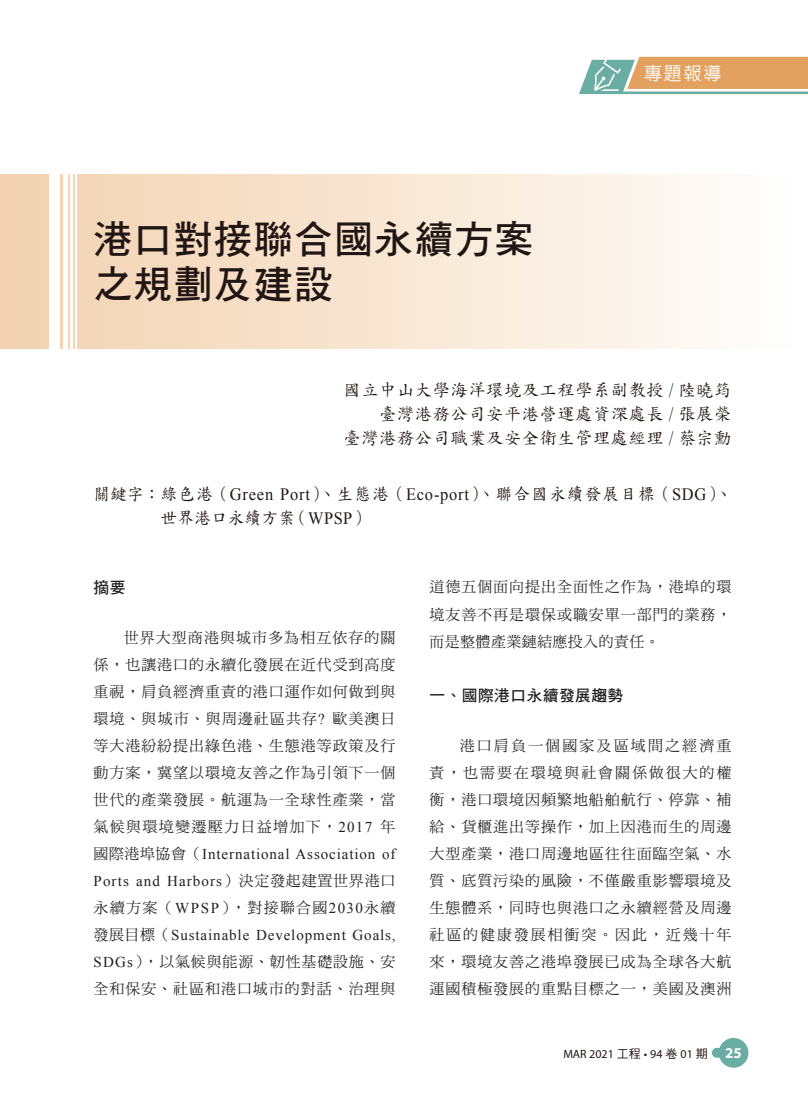
<style>
.page{position:relative;width:808px;height:1106px;background:#fff}
.page>*{position:absolute;margin:0;border:0;box-sizing:border-box;transform-origin:0 0}
.t1{font:39px/45px "DF Hei Std W7";letter-spacing:.03em;color:#211613}
.t2{font:500 18px "AR Hei B5";color:#fff}
.t3{font:17.25px/24px "DF Kai Shu Std W5";letter-spacing:.035em;color:#211613;text-align:right}
.t4{font:17.25px/23.7px "DF Biao Kai Shu Std W5";letter-spacing:.085em;color:#211613;scale:.95 1}
.t5{font:15.75px "DF Hei Std W7";letter-spacing:.03em;color:#231f20}
.t6{font:15px/27px "DF Ming Std W5";letter-spacing:.065em;color:#231f20;text-align:justify}
.t7{font:15px/27px "Times New Roman";letter-spacing:.06em;color:#231f20}
.t8{font:15px "DF Ming Std W5";letter-spacing:.085em;color:#231f20}
.t9{font:12px "Myriad Pro";color:#211613}
.s1{font-family:"Times New Roman"}
.s2{font-family:"DF Ming Std W5"}
.s3{font-family:"DF Hei Std W5"}
.s4{font-weight:700;font-size:15px;color:#fff}
</style>
<div class="page">
<svg style="left:579px;top:57px;width:229px;height:37px;background:#ccb082"></svg>
<div style="left:719px;top:1037px;width:29px;height:30px;background:#6aada2;border-radius:50%"></div>
<div style="left:712px;top:1047px;width:26px;height:10px;background:#6aada2;border-radius:5px"></div>
<div style="left:0;top:174px;width:808px;height:175px;background:linear-gradient(to right,#f2d1af,#fffefd)"></div>
<div style="left:49px;top:171px;width:10px;height:181px;background:#fff"></div>
<div style="left:63px;top:171px;width:5px;height:181px;background:#fff"></div>
<hr style="left:70px;top:171px;width:3px;height:181px;background:#fff">
<hr style="left:75px;top:171px;width:1px;height:181px;background:#fff">
<h1 class="t1" style="left:94px;top:216px;width:441px">港口對接聯合國永續方案之規劃及建設</h1>
<p class="t2" style="left:644px;top:64px;width:79px">專題報導</p>
<p class="t3" style="left:344px;top:378px;width:389px">國立中山大學海洋環境及工程學系副教授 / 陸曉筠臺灣港務公司安平港營運處資深處長 / 張展榮<br>臺灣港務公司職業及安全衛生管理處經理 / 蔡宗勳</p>
<p class="t4" style="left:161px;top:481px;width:603px;text-indent:-67px">關鍵字：綠色港（<span class="s1">Green Port</span>）、生態港（<span class="s1">Eco-port</span>）、聯合國永續發展目標（<span class="s1">SDG</span>）、世界港口永續方案（<span class="s1">WPSP</span>）</p>
<p class="t5" style="left:94px;top:579px;width:33px">摘要</p>
<p class="t6" style="left:94px;top:624px;width:303px;text-indent:30px">世界大型商港與城市多為相互依存的關係，也讓港口的永續化發展在近代受到高度重視，肩負經濟重責的港口運作如何做到與環境、與城市、與周邊社區共存<span class="s1">?</span> 歐美澳日等大港紛紛提出綠色港、生態港等政策及行動方案，冀望以環境友善之作為引領下一個世代的產業發展。航運為一全球性產業，當氣候與環境變遷壓力日益增加下，<span class="s1">2017</span> 年</p>
<p class="t7" style="left:94px;top:840px;width:303px"><span class="s2">國際港埠協會（</span>International Association of<br>Ports and Harbors<span class="s2">）決定發起建置世界港口</span></p>
<p class="t8" style="left:94px;top:900px;width:303px">永續方案（<span class="s1">WPSP</span>），對接聯合國<span class="s1">2030</span>永續</p>
<p class="t7" style="left:94px;top:921px;width:303px"><span class="s2">發展目標（</span>Sustainable Development Goals,</p>
<p class="t6" style="left:94px;top:948px;width:303px"><span class="s1">SDGs</span>），以氣候與能源、韌性基礎設施、安全和保安、社區和港口城市的對話、治理與</p>
<p class="t6" style="left:429px;top:573px;width:303px">道德五個面向提出全面性之作為，港埠的環境友善不再是環保或職安單一部門的業務，而是整體產業鏈結應投入的責任。</p>
<p class="t5" style="left:429px;top:687px;width:195px">一、國際港口永續發展趨勢</p>
<p class="t6" style="left:429px;top:732px;width:303px;text-indent:30px">港口肩負一個國家及區域間之經濟重責，也需要在環境與社會關係做很大的權衡，港口環境因頻繁地船舶航行、停靠、補給、貨櫃進出等操作，加上因港而生的周邊大型產業，港口周邊地區往往面臨空氣、水質、底質污染的風險，不僅嚴重影響環境及生態體系，同時也與港口之永續經營及周邊社區的健康發展相衝突。因此，近幾十年來，環境友善之港埠發展已成為全球各大航運國積極發展的重點目標之一，美國及澳洲</p>
<p class="t9" style="left:563px;top:1046px;width:180px">MAR 2021 <span class="s3">工程</span> • 94 <span class="s3">卷</span> 01 <span class="s3">期</span> <span class="s4">25</span></p>
</div>
